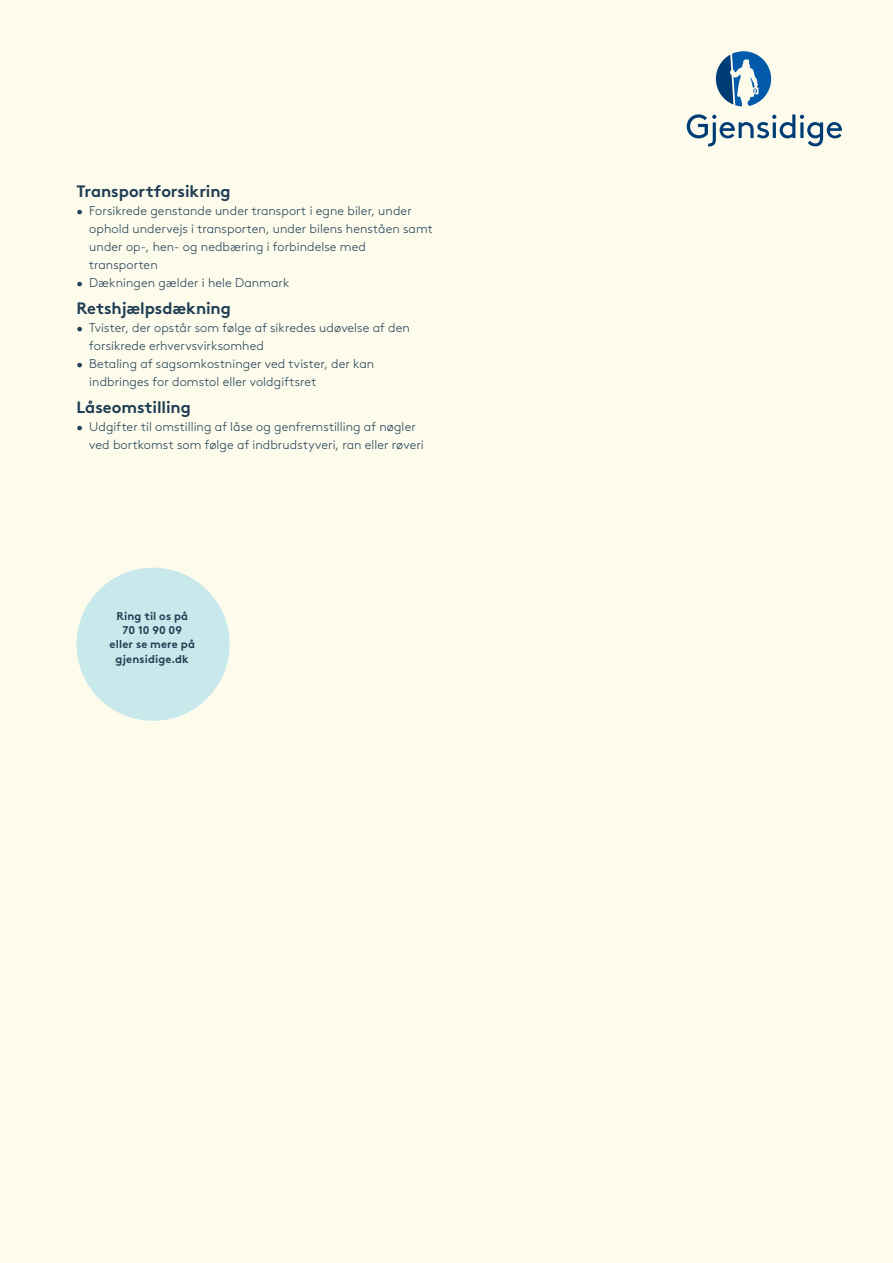
<style>
.page{position:relative;width:893px;height:1263px;background:#fdfbec}
.page>*{position:absolute;margin:0;border:0;box-sizing:border-box;transform-origin:0 0}
.t1{font:16.5px "Gjen Brown OT Bold Alt";letter-spacing:-.005em;color:#203e53}
.t2{font:300 12.75px/18px "Gjen Brown OT";letter-spacing:.01em;color:#203e53}
.t3{font:700 11.25px/14.4px "Gjen Brown OT";letter-spacing:.01em;color:#203e53;text-align:center}
</style>
<div class="page">
<div style="left:77px;top:568px;width:153px;height:153px;background:#c8e8ec;border-radius:50%"></div>
<svg style="left:687px;top:114px;width:155px;height:32px"></svg>
<svg style="left:716px;top:51px;width:55px;height:55px"></svg>
<p class="t1" style="left:77px;top:177px;width:156px">Transportforsikring</p>
<p class="t2" style="left:89px;top:200px;width:345px;text-indent:-13px">• Forsikrede genstande under transport i egne biler, under ophold undervejs i transporten, under bilens henståen samt under op-, hen- og nedbæring i forbindelse med transporten</p>
<p class="t2" style="left:76px;top:272px;width:214px">• Dækningen gælder i hele Danmark</p>
<p class="t1" style="left:77px;top:294px;width:156px">Retshjælpsdækning</p>
<p class="t2" style="left:89px;top:317px;width:322px;text-indent:-13px">• Tvister, der opstår som følge af sikredes udøvelse af den forsikrede erhvervsvirksomhed</p>
<p class="t2" style="left:89px;top:353px;width:286px;text-indent:-13px">• Betaling af sagsomkostninger ved tvister, der kan indbringes for domstol eller voldgiftsret</p>
<p class="t1" style="left:77px;top:393px;width:116px">Låseomstilling</p>
<p class="t2" style="left:89px;top:416px;width:336px;text-indent:-13px">• Udgifter til omstilling af låse og genfremstilling af nøgler ved bortkomst som følge af indbrudstyveri, ran eller røveri</p>
<p class="t3" style="left:110px;top:607px;width:87px">Ring til os på<br>70 10 90 09 eller se mere på gjensidige.dk</p>
</div>
